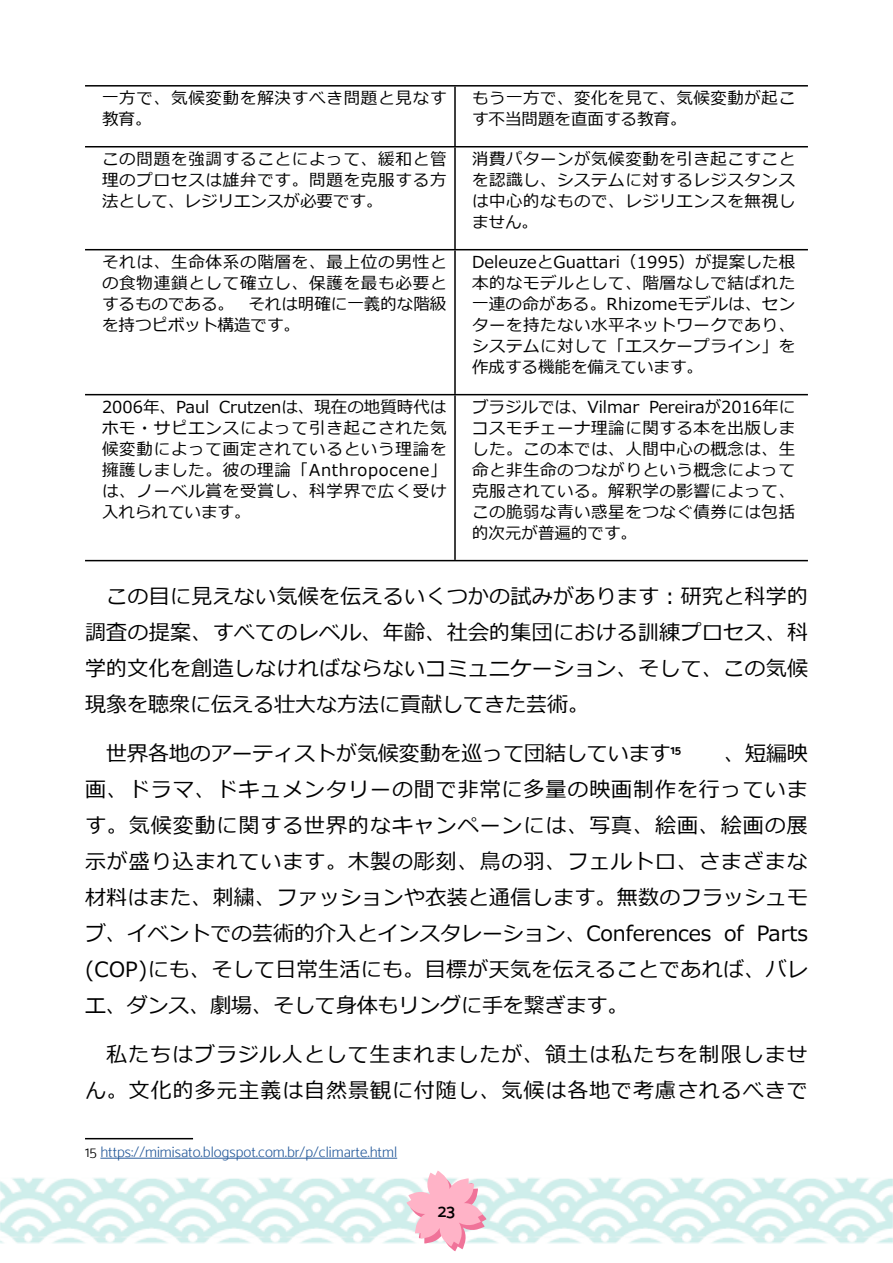
<style>
.page{position:relative;width:893px;height:1263px;background:#fff}
.page>*{position:absolute;margin:0;border:0;box-sizing:border-box;transform-origin:0 0}
.t1{font:21px/36px "Meiryo";letter-spacing:.015em;color:#000;text-align:justify}
.t2{font:21px/36px "Meiryo";letter-spacing:.045em;color:#000;text-align:right}
.t3{font:21px "Meiryo";letter-spacing:-.005em;color:#000}
.t4{font:18px "Mosk Semi Bold 600";color:#000}
.t5{font:16.5px/21px "Meiryo";letter-spacing:.035em;color:#000;text-align:justify}
.t6{font:15px "Mosk Light 300";color:#275b9b}
.s1{color:#000}
</style>
<div class="page">
<img style="left:0;top:1178px;width:893px;height:66px">
<svg style="left:406px;top:1171px;width:80px;height:80px"></svg>
<hr style="left:85px;top:85px;width:370px;height:2px;background:#000">
<hr style="left:455px;top:85px;width:353px;height:2px;background:#000">
<hr style="left:454px;top:87px;width:2px;height:59px;background:#000">
<hr style="left:85px;top:146px;width:370px;height:1px;background:#000">
<hr style="left:455px;top:146px;width:353px;height:1px;background:#000">
<hr style="left:454px;top:147px;width:2px;height:102px;background:#000">
<hr style="left:85px;top:249px;width:370px;height:1px;background:#000">
<hr style="left:455px;top:249px;width:353px;height:1px;background:#000">
<hr style="left:454px;top:250px;width:2px;height:144px;background:#000">
<hr style="left:85px;top:394px;width:370px;height:1px;background:#000">
<hr style="left:455px;top:394px;width:353px;height:1px;background:#000">
<hr style="left:454px;top:395px;width:2px;height:165px;background:#000">
<hr style="left:85px;top:560px;width:370px;height:1px;background:#000">
<hr style="left:455px;top:560px;width:353px;height:1px;background:#000">
<hr style="left:85px;top:1138px;width:108px;height:1px;background:#000">
<hr style="left:100px;top:1158px;width:297px;height:1px;background:#275b9b">
<p class="t5" style="left:102px;top:89px;width:346px">一方で、気候変動を解決すべき問題と見なす教育。</p>
<p class="t5" style="left:472px;top:89px;width:325px">もう一方で、変化を見て、気候変動が起こす不当問題を直面する教育。</p>
<p class="t5" style="left:102px;top:150px;width:346px">この問題を強調することによって、緩和と管理のプロセスは雄弁です。問題を克服する方法として、レジリエンスが必要です。</p>
<p class="t5" style="left:472px;top:150px;width:325px">消費パターンが気候変動を引き起こすことを認識し、システムに対するレジスタンスは中心的なもので、レジリエンスを無視しません。</p>
<p class="t5" style="left:102px;top:253px;width:346px">それは、生命体系の階層を、最上位の男性との食物連鎖として確立し、保護を最も必要とするものである。 それは明確に一義的な階級を持つピボット構造です。</p>
<p class="t5" style="left:472px;top:253px;width:325px">DeleuzeとGuattari（1995）が提案した根本的なモデルとして、階層なしで結ばれた一連の命がある。Rhizomeモデルは、センターを持たない水平ネットワークであり、システムに対して「エスケープライン」を作成する機能を備えています。</p>
<p class="t5" style="left:102px;top:398px;width:346px">2006年、Paul Crutzenは、現在の地質時代はホモ・サピエンスによって引き起こされた気候変動によって画定されているという理論を擁護しました。彼の理論「Anthropocene」は、ノーベル賞を受賞し、科学界で広く受け入れられています。</p>
<p class="t5" style="left:472px;top:398px;width:325px">ブラジルでは、Vilmar Pereiraが2016年にコスモチェーナ理論に関する本を出版しました。この本では、人間中心の概念は、生命と非生命のつながりという概念によって克服されている。解釈学の影響によって、この脆弱な青い惑星をつなぐ債券には包括的次元が普遍的です。</p>
<p class="t1" style="left:85px;top:580px;width:725px;text-indent:21px">この目に見えない気候を伝えるいくつかの試みがあります：研究と科学的調査の提案、すべてのレベル、年齢、社会的集団における訓練プロセス、科学的文化を創造しなければならないコミュニケーション、そして、この気候現象を聴衆に伝える壮大な方法に貢献してきた芸術。</p>
<p class="t3" style="left:106px;top:739px;width:576px">世界各地のアーティストが気候変動を巡って団結しています<sup>15</sup></p>
<p class="t1" style="left:85px;top:736px;width:725px;text-indent:639px">、短編映画、ドラマ、ドキュメンタリーの間で非常に多量の映画制作を行っています。気候変動に関する世界的なキャンペーンには、写真、絵画、絵画の展示が盛り込まれています。木製の彫刻、鳥の羽、フェルトロ、さまざまな材料はまた、刺繍、ファッションや衣装と通信します。無数のフラッシュモブ、イベントでの芸術的介入とインスタレーション、Conferences of Parts (COP)にも、そして日常生活にも。目標が天気を伝えることであれば、バレエ、ダンス、劇場、そして身体もリングに手を繋ぎます。</p>
<p class="t2" style="left:85px;top:1037px;width:724px">私たちはブラジル人として生まれましたが、領土は私たちを制限しません。文化的多元主義は自然景観に付随し、気候は各地で考慮されるべきで</p>
<p class="t6" style="left:85px;top:1143px;width:314px"><span class="s1">15</span> https://mimisato.blogspot.com.br/p/climarte.html</p>
<p class="t4" style="left:438px;top:1200px;width:19px">23</p>
</div>
